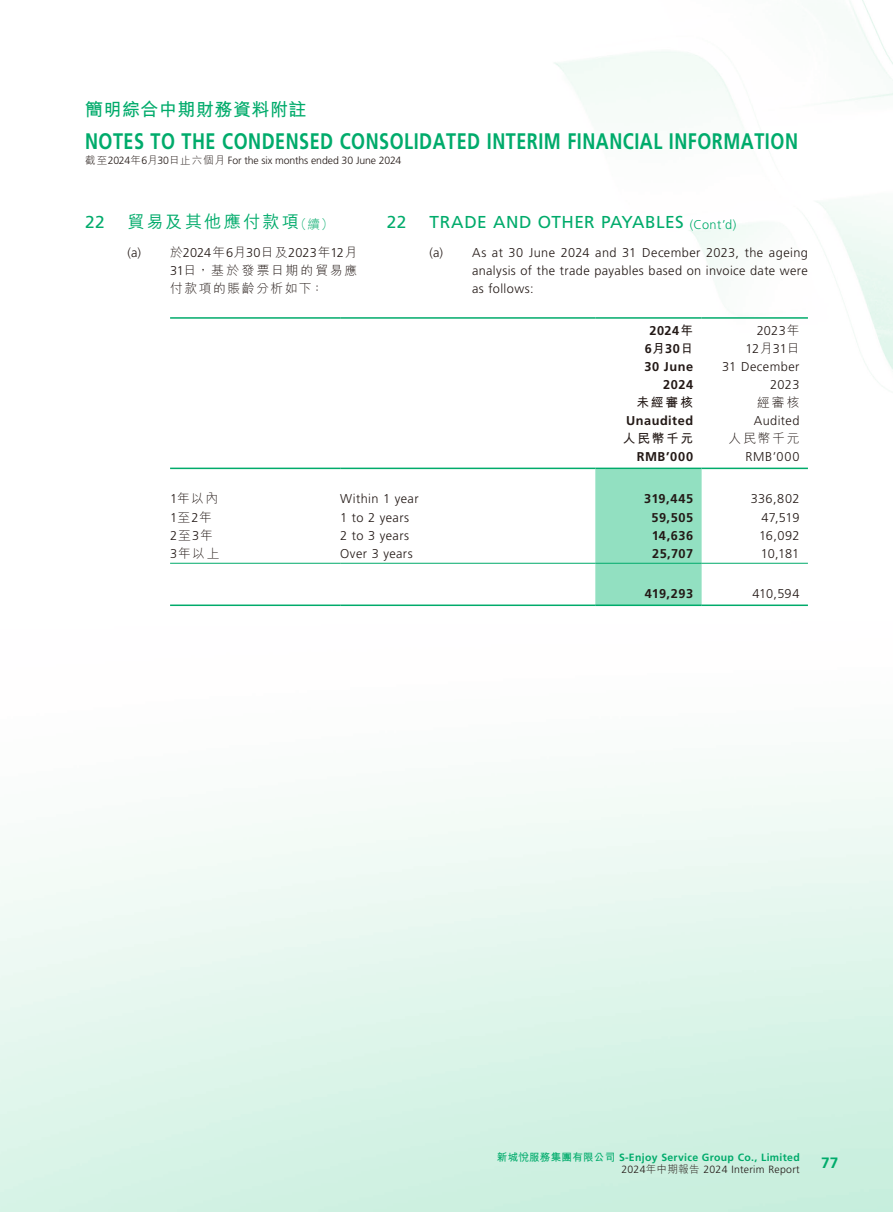
<style>
.page{position:relative;width:893px;height:1212px;background:#fff}
.page>*{position:absolute;margin:0;border:0;box-sizing:border-box;transform-origin:0 0}
.t1{font:700 22.5px "Frutiger LT Std";letter-spacing:.03em;color:#00ab6b;scale:.8 1}
.t2{font:700 18px "M Hei HK";letter-spacing:.03em;color:#00ab6b}
.t3{font:17.25px "Frutiger LT Std";letter-spacing:.025em;color:#00ab6b}
.t4{font:500 17.25px "M Hei HK";letter-spacing:.125em;color:#00ab6b}
.t5{font:700 15px "Frutiger LT Std";color:#00ab6b}
.t6{font:300 12.75px/18px "Frutiger LT Std";letter-spacing:.03em;color:#231916;text-align:right}
.t7{font:700 12.75px/18px "Frutiger LT Std";letter-spacing:.04em;color:#231916;text-align:center}
.t8{font:300 12.75px/18px "M Hei HK";letter-spacing:.135em;color:#231916}
.t9{font:300 12.75px "Frutiger LT Std";letter-spacing:.005em;color:#231916}
.t10{font:700 12.75px "M Hei HK";letter-spacing:.14em;color:#231916}
.t11{font:700 10.5px/12px "Frutiger LT Std";letter-spacing:.03em;color:#00ab6b;text-align:right}
.t12{font:300 10.5px "Frutiger LT Std";letter-spacing:-.01em;color:#231916}
.s1{font-family:"M Hei HK"}
.s2{font-weight:300;font-size:12.75px}
.s3{font-family:"Frutiger LT Std"}
.s4{font-family:"Source Han Sans HC";font-weight:400}
.s5{font-weight:300;color:#231916}
.s6{font-family:"M Hei HK";font-weight:300;color:#231916}
</style>
<div class="page">
<div style="left:595px;top:469px;width:107px;height:135px;background:#92e0c1"></div>
<hr style="left:170px;top:317px;width:170px;height:2px;background:#00ab6b">
<hr style="left:340px;top:317px;width:255px;height:2px;background:#00ab6b">
<hr style="left:595px;top:317px;width:107px;height:2px;background:#00ab6b">
<hr style="left:702px;top:317px;width:106px;height:2px;background:#00ab6b">
<hr style="left:170px;top:468px;width:170px;height:1px;background:#00ab6b">
<hr style="left:340px;top:468px;width:255px;height:1px;background:#00ab6b">
<hr style="left:595px;top:468px;width:107px;height:1px;background:#00ab6b">
<hr style="left:702px;top:468px;width:106px;height:1px;background:#00ab6b">
<hr style="left:170px;top:563px;width:170px;height:1px;background:#00ab6b">
<hr style="left:340px;top:563px;width:255px;height:1px;background:#00ab6b">
<hr style="left:595px;top:563px;width:107px;height:1px;background:#00ab6b">
<hr style="left:702px;top:563px;width:106px;height:1px;background:#00ab6b">
<hr style="left:170px;top:604px;width:170px;height:2px;background:#00ab6b">
<hr style="left:340px;top:604px;width:255px;height:2px;background:#00ab6b">
<hr style="left:595px;top:604px;width:107px;height:2px;background:#00ab6b">
<hr style="left:702px;top:604px;width:106px;height:2px;background:#00ab6b">
<h2 class="t2" style="left:85px;top:96px;width:223px">簡明綜合中期財務資料附註</h2>
<h1 class="t1" style="left:85px;top:128px;width:893px">NOTES TO THE CONDENSED CONSOLIDATED INTERIM FINANCIAL INFORMATION</h1>
<p class="t12" style="left:85px;top:154px;width:318px"><span class="s1">截至</span>2024<span class="s1">年</span>6<span class="s1">月</span>30<span class="s1">日止六個月</span> For the six months ended 30 June 2024</p>
<h3 class="t3" style="left:85px;top:212px;width:21px">22</h3>
<h3 class="t4" style="left:128px;top:209px;width:208px">貿易及其他應付款項<span class="s2">（續）</span></h3>
<p class="t9" style="left:128px;top:245px;width:231px">(a) <span class="s1">於</span>2024<span class="s1">年</span>6<span class="s1">月</span>30<span class="s1">日及</span>2023<span class="s1">年</span>12<span class="s1">月</span></p>
<p class="t8" style="left:170px;top:261px;width:189px"><span class="s3">31</span>日，基於發票日期的貿易應付款項的賬齡分析如下：</p>
<h3 class="t3" style="left:387px;top:212px;width:21px">22</h3>
<h3 class="t3" style="left:429px;top:212px;width:308px">TRADE AND OTHER PAYABLES <span class="s2">(Cont’d)</span></h3>
<p class="t6" style="left:472px;top:243px;width:337px;text-align:justify;text-indent:-43px">(a) As at 30 June 2024 and 31 December 2023, the ageing analysis of the trade payables based on invoice date were as follows:</p>
<p class="t7" style="left:645px;top:322px;width:50px">2024<span class="s1">年<br></span>6<span class="s1">月</span>30<span class="s1">日</span></p>
<p class="t6" style="left:746px;top:322px;width:55px">2023<span class="s1">年<br></span>12<span class="s1">月</span>31<span class="s1">日</span></p>
<p class="t7" style="left:645px;top:358px;width:50px;text-align:right">30 June<br>2024</p>
<p class="t6" style="left:722px;top:358px;width:79px">31 December<br>2023</p>
<p class="t10" style="left:636px;top:393px;width:58px">未經審核</p>
<p class="t8" style="left:757px;top:393px;width:44px">經審核</p>
<p class="t7" style="left:626px;top:412px;width:68px">Unaudited</p>
<p class="t6" style="left:754px;top:412px;width:47px">Audited</p>
<p class="t10" style="left:623px;top:429px;width:72px">人民幣千元</p>
<p class="t8" style="left:729px;top:429px;width:72px">人民幣千元</p>
<p class="t7" style="left:637px;top:448px;width:58px">RMB’000</p>
<p class="t6" style="left:746px;top:448px;width:55px">RMB’000</p>
<p class="t8" style="left:170px;top:490px;width:50px"><span class="s3">1</span>年以內</p>
<p class="t6" style="left:340px;top:490px;width:80px">Within 1 year</p>
<p class="t7" style="left:644px;top:490px;width:51px">319,445</p>
<p class="t6" style="left:751px;top:490px;width:50px">336,802</p>
<p class="t6" style="left:170px;top:508px;width:43px">1<span class="s1">至</span>2<span class="s1">年</span></p>
<p class="t6" style="left:340px;top:508px;width:71px">1 to 2 years</p>
<p class="t7" style="left:652px;top:508px;width:43px">59,505</p>
<p class="t6" style="left:762px;top:508px;width:39px">47,519</p>
<p class="t6" style="left:170px;top:526px;width:44px">2<span class="s1">至</span>3<span class="s1">年</span></p>
<p class="t6" style="left:340px;top:526px;width:71px">2 to 3 years</p>
<p class="t7" style="left:652px;top:526px;width:43px">14,636</p>
<p class="t6" style="left:759px;top:526px;width:42px">16,092</p>
<p class="t8" style="left:170px;top:544px;width:51px"><span class="s3">3</span>年以上</p>
<p class="t6" style="left:340px;top:544px;width:74px">Over 3 years</p>
<p class="t7" style="left:652px;top:544px;width:42px">25,707</p>
<p class="t6" style="left:761px;top:544px;width:40px">10,181</p>
<p class="t7" style="left:645px;top:585px;width:50px">419,293</p>
<p class="t6" style="left:752px;top:585px;width:49px">410,594</p>
<p class="t11" style="left:497px;top:1151px;width:304px"><span class="s1">新城</span><span class="s4">悅</span><span class="s1">服務集團有限公司</span> S-Enjoy Service Group Co., Limited<br><span class="s5">2024</span><span class="s6">年中期報告</span> <span class="s5">2024 Interim Report</span></p>
<p class="t5" style="left:821px;top:1154px;width:19px">77</p>
</div>
